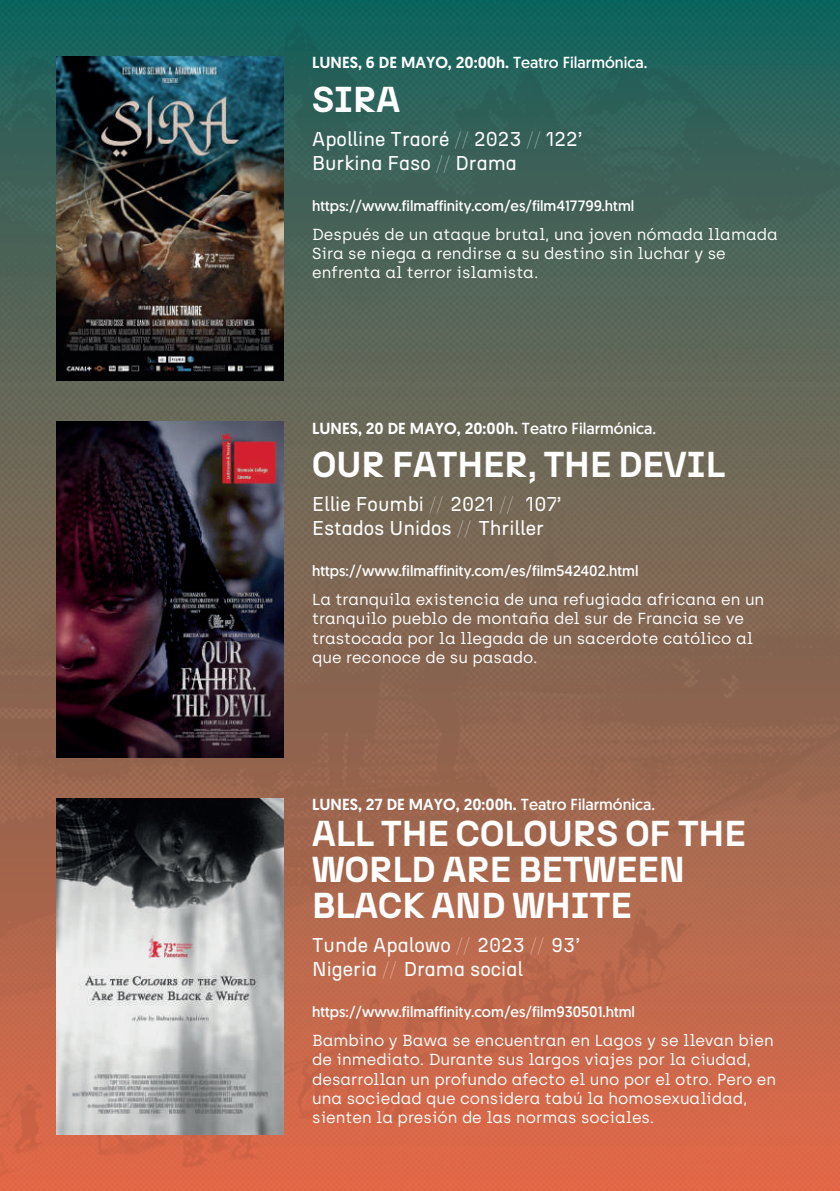
<style>
.page{position:relative;width:840px;height:1191px;background:#fff}
.page>*{position:absolute;margin:0;border:0;box-sizing:border-box;transform-origin:0 0}
.t1{font:700 36px/36px "N27";color:#fff}
.t2{font:20px/24px "N27";color:#fff}
.t3{font:16px/19.2px "Archia";color:#fff}
.t4{font:500 16px "Geomanist";color:#fff}
.t5{font:15px "Geomanist";color:#fff}
.s1{font-weight:400}
.s2{font-weight:100}
</style>
<div class="page">
<img style="left:0;top:0;width:839px;height:720px">
<img style="left:0;top:720px;width:839px;height:471px">
<img style="left:57px;top:57px;width:226px;height:324px">
<img style="left:57px;top:422px;width:226px;height:335px">
<img style="left:57px;top:798px;width:226px;height:336px">
<p class="t4" style="left:312px;top:52px;width:336px">LUNES, 6 DE MAYO, 20:00h. <span class="s1">Teatro Filarmónica.</span></p>
<h1 class="t1" style="left:312px;top:81px;width:89px">SIRA</h1>
<p class="t2" style="left:312px;top:126px;width:271px">Apolline Traoré <span class="s2">//</span> 2023 <span class="s2">//</span> 122’<br>Burkina Faso <span class="s2">//</span> Drama</p>
<p class="t5" style="left:312px;top:196px;width:323px">https://www.filmaffinity.com/es/film417799.html</p>
<p class="t3" style="left:312px;top:224px;width:467px">Después de un ataque brutal, una joven nómada llamada<br>Sira se niega a rendirse a su destino sin luchar y se enfrenta al terror islamista.</p>
<p class="t4" style="left:312px;top:417px;width:345px">LUNES, 20 DE MAYO, 20:00h. <span class="s1">Teatro Filarmónica.</span></p>
<h1 class="t1" style="left:312px;top:446px;width:414px">OUR FATHER, THE DEVIL</h1>
<p class="t2" style="left:312px;top:491px;width:250px">Ellie Foumbi <span class="s2">//</span> 2021 <span class="s2">//</span> 107’<br>Estados Unidos <span class="s2">//</span> Thriller</p>
<p class="t5" style="left:312px;top:561px;width:328px">https://www.filmaffinity.com/es/film542402.html</p>
<p class="t3" style="left:312px;top:590px;width:453px">La tranquila existencia de una refugiada africana en un tranquilo pueblo de montaña del sur de Francia se ve trastocada por la llegada de un sacerdote católico al que reconoce de su pasado.</p>
<p class="t4" style="left:312px;top:793px;width:344px">LUNES, 27 DE MAYO, 20:00h. <span class="s1">Teatro Filarmónica.</span></p>
<h1 class="t1" style="left:312px;top:815px;width:434px">ALL THE COLOURS OF THE<br>WORLD ARE BETWEEN<br>BLACK AND WHITE</h1>
<p class="t2" style="left:312px;top:932px;width:269px">Tunde Apalowo <span class="s2">//</span> 2023 <span class="s2">//</span> 93’<br>Nigeria <span class="s2">//</span> Drama social</p>
<p class="t5" style="left:312px;top:1002px;width:324px">https://www.filmaffinity.com/es/film930501.html</p>
<p class="t3" style="left:312px;top:1031px;width:465px">Bambino y Bawa se encuentran en Lagos y se llevan bien de inmediato. Durante sus largos viajes por la ciudad, desarrollan un profundo afecto el uno por el otro. Pero en una sociedad que considera tabú la homosexualidad, sienten la presión de las normas sociales.</p>
</div>
